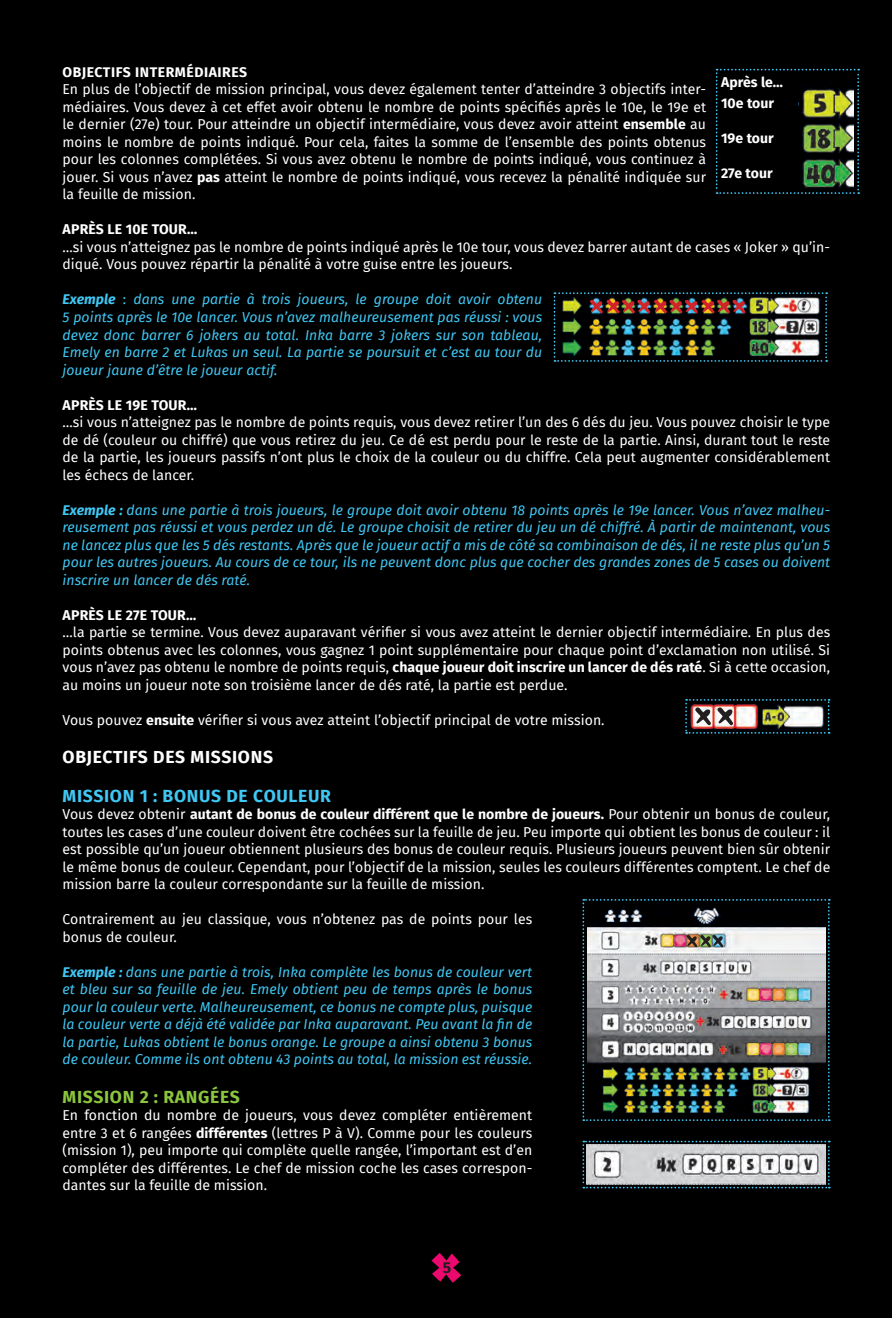
<style>
.page{position:relative;width:892px;height:1318px;background:#fff}
.page>*{position:absolute;margin:0;border:0;box-sizing:border-box;transform-origin:0 0}
.t1{font:700 17.5px "Fira Sans";letter-spacing:.04em;color:#40c7f4}
.t2{font:700 17.5px "Fira Sans";letter-spacing:.04em;color:#fff}
.t3{font:700 17.5px "Fira Sans";letter-spacing:.04em;color:#8bc63e}
.t4{font:700 15.75px "Fira Sans";color:#231f20}
.t5{font:14px/17.5px "Fira Sans";letter-spacing:.005em;color:#fff;text-align:justify}
.t6{font:italic 14px/17.5px "Fira Sans";letter-spacing:.005em;color:#40c7f4;text-align:justify}
.t7{font:700 14px/21px "Fira Sans";letter-spacing:.015em;color:#fff}
.t8{font:700 14px "Fira Sans";letter-spacing:.04em;color:#fff}
.s1{font-weight:700}
.s2{font-style:normal}
</style>
<div class="page">
<div style="left:0;top:0;width:891px;height:1318px;background:#000"></div>
<svg style="left:431px;top:1253px;width:30px;height:29px"></svg>
<img style="left:553px;top:292px;width:273px;height:70px">
<svg style="left:715px;top:69px;width:143px;height:125px"></svg>
<img style="left:685px;top:699px;width:144px;height:34px">
<img style="left:582px;top:899px;width:247px;height:222px">
<svg style="left:582px;top:1140px;width:247px;height:48px"></svg>
<p class="t8" style="left:63px;top:60px;width:186px">OBJECTIFS INTERMÉDIAIRES</p>
<p class="t5" style="left:62px;top:80px;width:644px">En plus de l’objectif de mission principal, vous devez également tenter d’atteindre 3 objectifs inter&shy;médiaires. Vous devez à cet effet avoir obtenu le nombre de points spécifiés après le 10e, le 19e et le dernier (27e) tour. Pour atteindre un objectif intermédiaire, vous devez avoir atteint <span class="s1">ensemble</span> au moins le nombre de points indiqué. Pour cela, faites la somme de l’ensemble des points obtenus pour les colonnes complétées. Si vous avez obtenu le nombre de points indiqué, vous continuez à jouer. Si vous n’avez <span class="s1">pas</span> atteint le nombre de points indiqué, vous recevez la pénalité indiquée sur la feuille de mission.</p>
<p class="t7" style="left:63px;top:218px;width:136px">APRÈS LE 10E TOUR…</p>
<p class="t5" style="left:62px;top:238px;width:768px">…si vous n’atteignez pas le nombre de points indiqué après le 10e tour, vous devez barrer autant de cases « Joker » qu’in&shy;diqué. Vous pouvez répartir la pénalité à votre guise entre les joueurs.</p>
<p class="t6" style="left:62px;top:290px;width:481px"><span class="s1">Exemple</span> <span class="s2">:</span> dans une partie à trois joueurs, le groupe doit avoir obtenu 5 points après le 10e lancer. Vous n’avez malheureusement pas réussi : vous devez donc barrer 6 jokers au total. Inka barre 3 jokers sur son tableau, Emely en barre 2 et Lukas un seul. La partie se poursuit et c’est au tour du joueur jaune d’être le joueur actif.</p>
<p class="t7" style="left:63px;top:393px;width:136px">APRÈS LE 19E TOUR…</p>
<p class="t5" style="left:62px;top:413px;width:768px">…si vous n’atteignez pas le nombre de points requis, vous devez retirer l’un des 6 dés du jeu. Vous pouvez choisir le type de dé (couleur ou chiffré) que vous retirez du jeu. Ce dé est perdu pour le reste de la partie. Ainsi, durant tout le reste de la partie, les joueurs passifs n’ont plus le choix de la couleur ou du chiffre. Cela peut augmenter considérablement les échecs de lancer.</p>
<p class="t6" style="left:62px;top:500px;width:768px"><span class="s1">Exemple :</span> dans une partie à trois joueurs, le groupe doit avoir obtenu 18 points après le 19e lancer. Vous n’avez malheu&shy;reusement pas réussi et vous perdez un dé. Le groupe choisit de retirer du jeu un dé chiffré. À partir de maintenant, vous ne lancez plus que les 5 dés restants. Après que le joueur actif a mis de côté sa combinaison de dés, il ne reste plus qu’un 5 pour les autres joueurs. Au cours de ce tour, ils ne peuvent donc plus que cocher des grandes zones de 5 cases ou doivent inscrire un lancer de dés raté.</p>
<p class="t7" style="left:63px;top:603px;width:135px">APRÈS LE 27E TOUR…</p>
<p class="t5" style="left:62px;top:623px;width:768px">…la partie se termine. Vous devez auparavant vérifier si vous avez atteint le dernier objectif intermédiaire. En plus des points obtenus avec les colonnes, vous gagnez 1 point supplémentaire pour chaque point d’exclamation non utilisé. Si vous n’avez pas obtenu le nombre de points requis, <span class="s1">chaque joueur doit inscrire un lancer de dés raté</span>. Si à cette occasion, au moins un joueur note son troisième lancer de dés raté, la partie est perdue.</p>
<p class="t5" style="left:62px;top:710px;width:543px">Vous pouvez <span class="s1">ensuite</span> vérifier si vous avez atteint l’objectif principal de votre mission.</p>
<p class="t2" style="left:63px;top:742px;width:212px">OBJECTIFS DES MISSIONS</p>
<p class="t1" style="left:63px;top:781px;width:270px">MISSION 1 : BONUS DE COULEUR</p>
<p class="t5" style="left:62px;top:805px;width:768px">Vous devez obtenir <span class="s1">autant de bonus de couleur différent que le nombre de joueurs.</span> Pour obtenir un bonus de couleur, toutes les cases d’une couleur doivent être cochées sur la feuille de jeu. Peu importe qui obtient les bonus de couleur : il est possible qu’un joueur obtiennent plusieurs des bonus de couleur requis. Plusieurs joueurs peuvent bien sûr obtenir le même bonus de couleur. Cependant, pour l’objectif de la mission, seules les couleurs différentes comptent. Le chef de mission barre la couleur correspondante sur la feuille de mission.</p>
<p class="t5" style="left:62px;top:910px;width:471px">Contrairement au jeu classique, vous n’obtenez pas de points pour les bonus de couleur.</p>
<p class="t6" style="left:62px;top:962px;width:471px"><span class="s1">Exemple :</span> dans une partie à trois, Inka complète les bonus de couleur vert et bleu sur sa feuille de jeu. Emely obtient peu de temps après le bonus pour la couleur verte. Malheureusement, ce bonus ne compte plus, puisque la couleur verte a déjà été validée par Inka auparavant. Peu avant la fin de la partie, Lukas obtient le bonus orange. Le groupe a ainsi obtenu 3 bonus de couleur. Comme ils ont obtenu 43 points au total, la mission est réussie.</p>
<p class="t3" style="left:63px;top:1082px;width:179px">MISSION 2 : RANGÉES</p>
<p class="t5" style="left:62px;top:1106px;width:471px">En fonction du nombre de joueurs, vous devez compléter entièrement entre 3 et 6 rangées <span class="s1">différentes</span> (lettres P à V). Comme pour les couleurs (mission 1), peu importe qui complète quelle rangée, l’important est d’en compléter des différentes. Le chef de mission coche les cases correspon&shy;dantes sur la feuille de mission.</p>
<p class="t7" style="left:720px;top:71px;width:64px">Après le…<br>10e tour</p>
<p class="t7" style="left:720px;top:127px;width:54px">19e tour</p>
<p class="t7" style="left:720px;top:162px;width:53px">27e tour</p>
<p class="t4" style="left:442px;top:1253px;width:10px">5</p>
</div>
